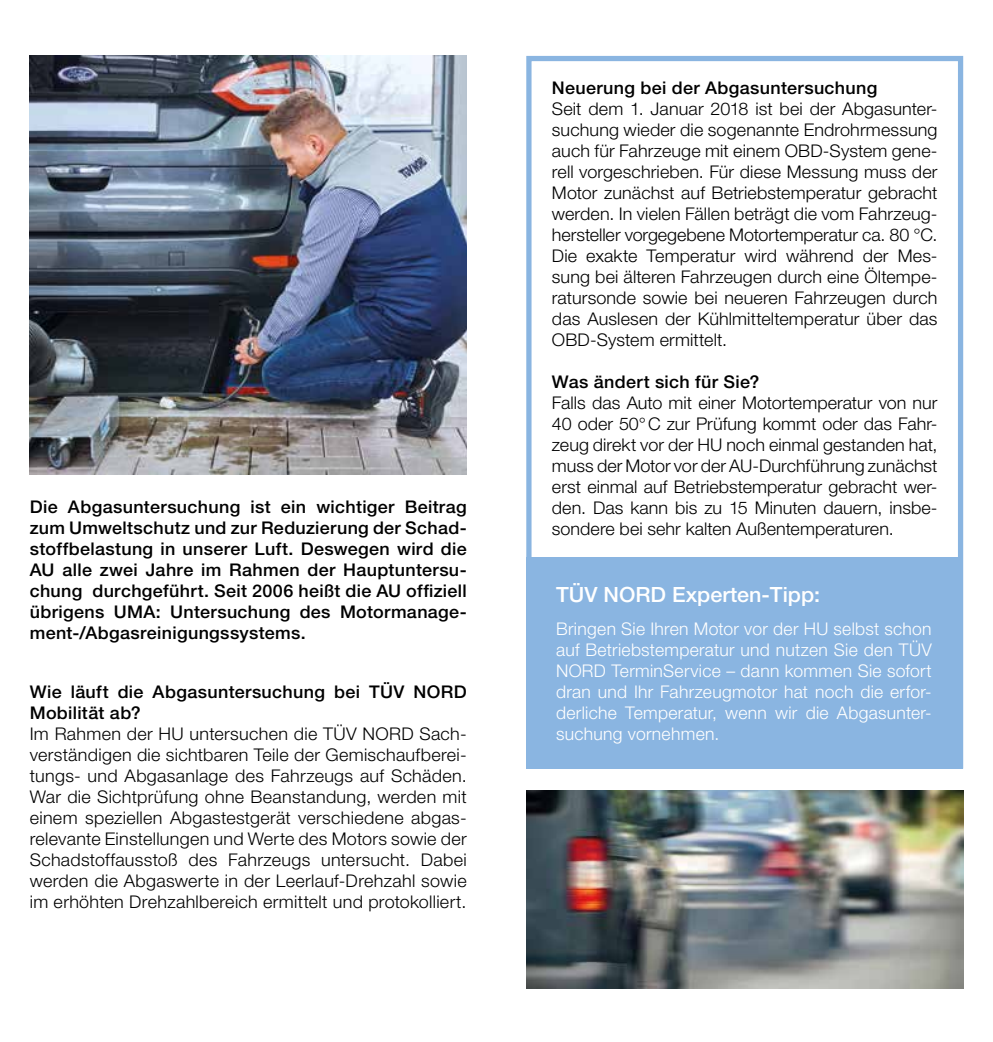
<style>
.page{position:relative;width:993px;height:1042px;background:#fff}
.page>*{position:absolute;margin:0;border:0;box-sizing:border-box;transform-origin:0 0}
.t1{font:500 21px "Helvetica Neue LT Std";color:#fff}
.t2{font:300 17.5px/21px "Helvetica Neue LT Std";letter-spacing:.005em;color:#000;text-align:justify}
.t3{font:500 17.5px/21px "Helvetica Neue LT Std";letter-spacing:.02em;color:#000;text-align:justify}
.t4{font:300 17.5px/21px "Helvetica Neue LT Std";letter-spacing:.015em;color:#fff;text-align:justify}
</style>
<div class="page">
<img style="left:30px;top:56px;width:436px;height:418px">
<div style="left:526px;top:557px;width:436px;height:212px;background:#8ab5e1"></div>
<div style="left:526px;top:56px;width:436px;height:712px;border:5px solid #8ab5e1"></div>
<img style="left:526px;top:790px;width:436px;height:199px">
<p class="t3" style="left:30px;top:496px;width:438px">Die Abgasuntersuchung ist ein wichtiger Beitrag zum Umweltschutz und zur Reduzierung der Schad&shy;stoffbelastung in unserer Luft. Deswegen wird die AU alle zwei Jahre im Rahmen der Hauptuntersu&shy;chung durchgeführt. Seit 2006 heißt die AU offiziell übrigens UMA: Untersuchung des Motormanage&shy;ment-/Abgasreinigungssystems.</p>
<p class="t3" style="left:30px;top:681px;width:438px">Wie läuft die Abgasuntersuchung bei TÜV NORD<br>Mobilität ab?</p>
<p class="t2" style="left:30px;top:722px;width:438px">Im Rahmen der HU untersuchen die TÜV NORD Sach&shy;verständigen die sichtbaren Teile der Gemischaufberei&shy;tungs- und Abgasanlage des Fahrzeugs auf Schäden.<br>War die Sichtprüfung ohne Beanstandung, werden mit einem speziellen Abgastestgerät verschiedene abgas&shy;relevante Einstellungen und Werte des Motors sowie der Schadstoffausstoß des Fahrzeugs untersucht. Dabei werden die Abgaswerte in der Leerlauf-Drehzahl sowie im erhöhten Drehzahlbereich ermittelt und protokolliert.</p>
<p class="t3" style="left:551px;top:77px;width:327px">Neuerung bei der Abgasuntersuchung</p>
<p class="t2" style="left:551px;top:98px;width:387px">Seit dem 1. Januar 2018 ist bei der Abgasunter&shy;suchung wieder die sogenannte Endrohrmessung auch für Fahrzeuge mit einem OBD-System gene&shy;rell vorgeschrieben. Für diese Messung muss der Motor zunächst auf Betriebstemperatur gebracht werden. In vielen Fällen beträgt die vom Fahrzeug&shy;hersteller vorgegebene Motortemperatur ca. 80 °C.<br>Die exakte Temperatur wird während der Mes&shy;sung bei älteren Fahrzeugen durch eine Öltempe&shy;ratursonde sowie bei neueren Fahrzeugen durch das Auslesen der Kühlmitteltemperatur über das OBD-System ermittelt.</p>
<p class="t3" style="left:551px;top:371px;width:209px">Was ändert sich für Sie?</p>
<p class="t2" style="left:551px;top:392px;width:387px">Falls das Auto mit einer Motortemperatur von nur 40 oder 50°C zur Prüfung kommt oder das Fahr&shy;zeug direkt vor der HU noch einmal gestanden hat, muss der Motor vor der AU-Durchführung zunächst erst einmal auf Betriebstemperatur gebracht wer&shy;den. Das kann bis zu 15 Minuten dauern, insbe&shy;sondere bei sehr kalten Außentemperaturen.</p>
<p class="t1" style="left:556px;top:582px;width:265px">TÜV NORD Experten-Tipp:</p>
<p class="t4" style="left:556px;top:617px;width:377px">Bringen Sie Ihren Motor vor der HU selbst schon auf Betriebstemperatur und nutzen Sie den TÜV NORD TerminService – dann kommen Sie sofort dran und Ihr Fahrzeugmotor hat noch die erfor&shy;derliche Temperatur, wenn wir die Abgasunter&shy;suchung vornehmen.</p>
</div>
